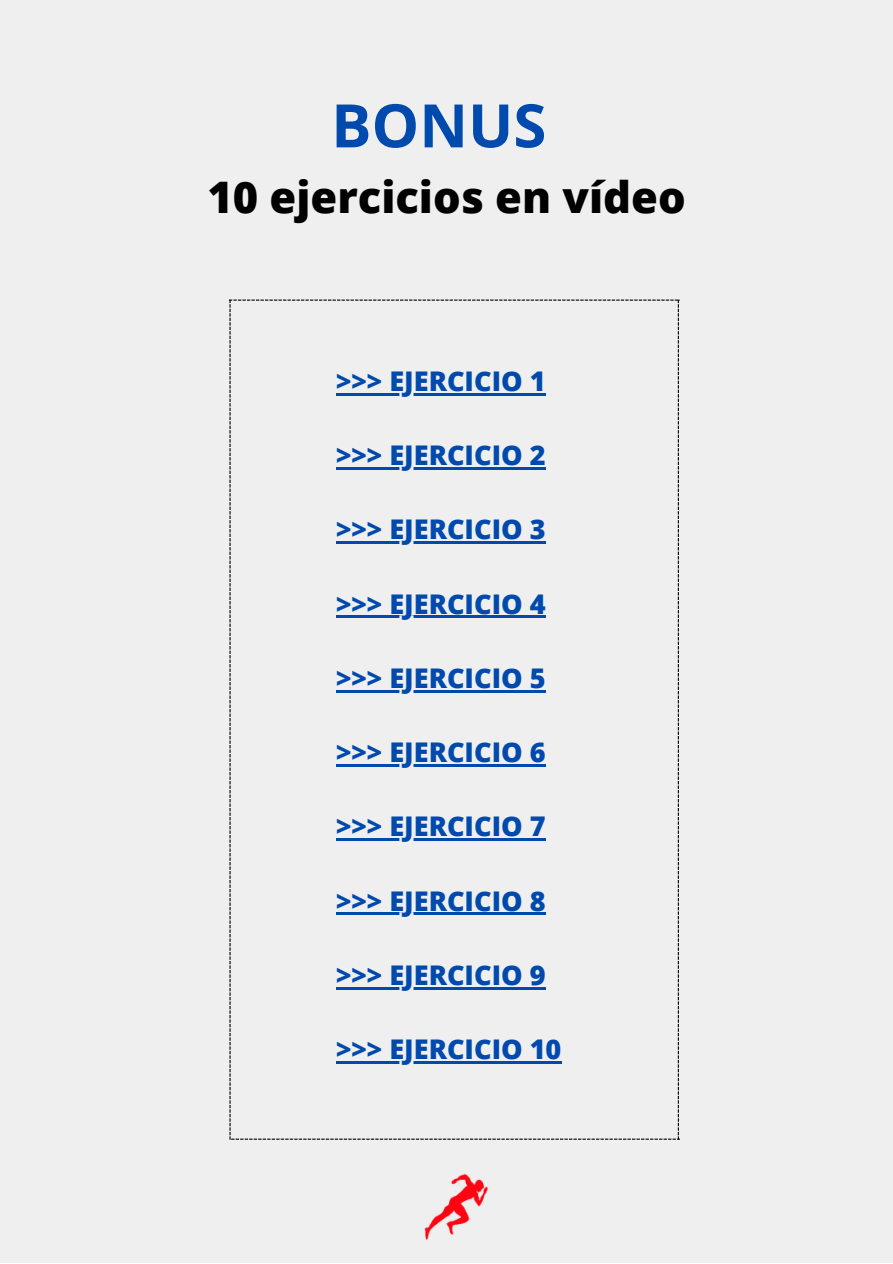
<style>
.page{position:relative;width:893px;height:1264px;background:#fff}
.page>*{position:absolute;margin:0;border:0;box-sizing:border-box;transform-origin:0 0}
.t1{font:700 60px "Open Sans";color:#004aad}
.t2{font:800 43.5px "Open Sans";color:#000}
.t3{font:800 27.15px "Open Sans";color:#004aad}
</style>
<div class="page">
<div style="left:0;top:0;width:892px;height:1262px;background:#efefef"></div>
<svg style="left:229px;top:299px;width:451px;height:840px"></svg>
<hr style="left:336px;top:393px;width:209px;height:2px;background:#004aad">
<hr style="left:336px;top:467px;width:186px;height:2px;background:#004aad">
<hr style="left:522px;top:467px;width:23px;height:2px;background:#004aad">
<hr style="left:336px;top:541px;width:186px;height:3px;background:#004aad">
<hr style="left:522px;top:541px;width:23px;height:3px;background:#004aad">
<hr style="left:336px;top:616px;width:186px;height:2px;background:#004aad">
<hr style="left:522px;top:616px;width:23px;height:2px;background:#004aad">
<hr style="left:336px;top:690px;width:186px;height:2px;background:#004aad">
<hr style="left:522px;top:690px;width:23px;height:2px;background:#004aad">
<hr style="left:336px;top:764px;width:186px;height:2px;background:#004aad">
<hr style="left:522px;top:764px;width:23px;height:2px;background:#004aad">
<hr style="left:336px;top:838px;width:186px;height:2px;background:#004aad">
<hr style="left:522px;top:838px;width:23px;height:2px;background:#004aad">
<hr style="left:336px;top:912px;width:186px;height:3px;background:#004aad">
<hr style="left:522px;top:912px;width:23px;height:3px;background:#004aad">
<hr style="left:336px;top:986px;width:186px;height:3px;background:#004aad">
<hr style="left:522px;top:986px;width:23px;height:3px;background:#004aad">
<hr style="left:336px;top:1061px;width:186px;height:2px;background:#004aad">
<hr style="left:522px;top:1061px;width:39px;height:2px;background:#004aad">
<img style="left:424px;top:1173px;width:64px;height:67px">
<h1 class="t1" style="left:331px;top:83px;width:217px">BONUS</h1>
<h2 class="t2" style="left:207px;top:164px;width:480px">10 ejercicios en vídeo</h2>
<p class="t3" style="left:336px;top:360px;width:211px">&gt;&gt;&gt; EJERCICIO 1</p>
<p class="t3" style="left:336px;top:434px;width:211px">&gt;&gt;&gt; EJERCICIO 2</p>
<p class="t3" style="left:336px;top:509px;width:211px">&gt;&gt;&gt; EJERCICIO 3</p>
<p class="t3" style="left:336px;top:583px;width:211px">&gt;&gt;&gt; EJERCICIO 4</p>
<p class="t3" style="left:336px;top:657px;width:211px">&gt;&gt;&gt; EJERCICIO 5</p>
<p class="t3" style="left:336px;top:731px;width:211px">&gt;&gt;&gt; EJERCICIO 6</p>
<p class="t3" style="left:336px;top:805px;width:211px">&gt;&gt;&gt; EJERCICIO 7</p>
<p class="t3" style="left:336px;top:880px;width:211px">&gt;&gt;&gt; EJERCICIO 8</p>
<p class="t3" style="left:336px;top:954px;width:211px">&gt;&gt;&gt; EJERCICIO 9</p>
<p class="t3" style="left:336px;top:1028px;width:227px">&gt;&gt;&gt; EJERCICIO 10</p>
</div>
